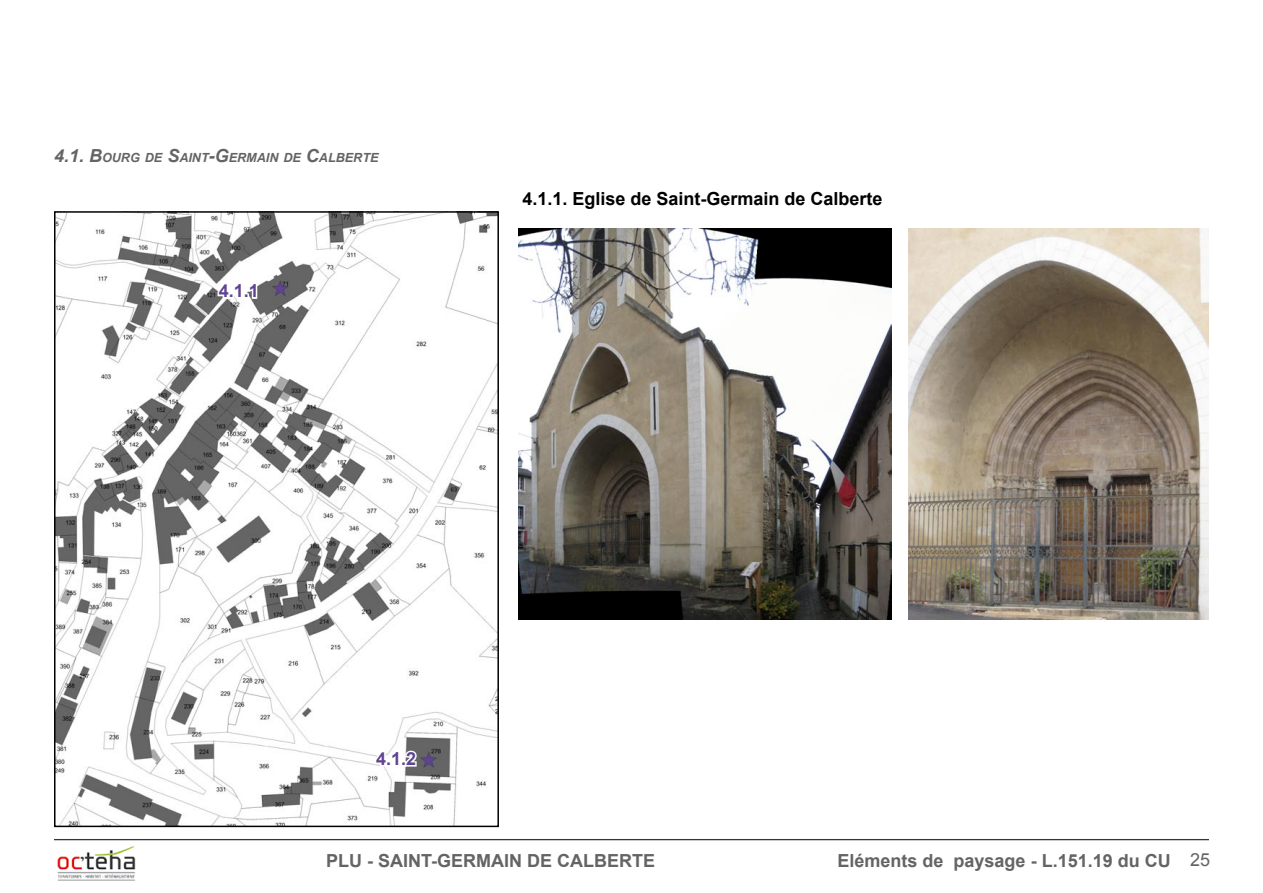
<style>
.page{position:relative;width:1263px;height:893px;background:#fff}
.page>*{position:absolute;margin:0;border:0;box-sizing:border-box;transform-origin:0 0}
.t1{font:700 18px "Arial";color:#646464}
.t2{font:700 18px "Arial";color:#000}
.t3{font:700 18px "Arial";color:#5e4492}
.t4{font:italic 700 12.6px "Arial";color:#646464}
.s1{font-size:18px}
.s2{font-weight:400}
</style>
<div class="page">
<hr style="left:54px;top:839px;width:1155px;height:1px;background:#373636">
<img style="left:57px;top:846px;width:79px;height:35px">
<img style="left:57px;top:214px;width:439px;height:610px">
<div style="left:54px;top:211px;width:445px;height:616px;border:2px solid #000"></div>
<svg style="left:216px;top:278px;width:43px;height:22px"></svg>
<svg style="left:373px;top:746px;width:46px;height:22px"></svg>
<img style="left:908px;top:229px;width:301px;height:390px">
<img style="left:519px;top:229px;width:373px;height:390px">
<p class="t4" style="left:54px;top:149px;width:326px"><span class="s1">4.1. B</span>OURG DE <span class="s1">S</span>AINT<span class="s1">-G</span>ERMAIN DE <span class="s1">C</span>ALBERTE</p>
<p class="t3" style="left:219px;top:279px;width:42px">4.1.1</p>
<p class="t2" style="left:522px;top:187px;width:362px">4.1.1. Eglise de Saint-Germain de Calberte</p>
<p class="t3" style="left:376px;top:747px;width:42px">4.1.2</p>
<p class="t1" style="left:326px;top:849px;width:331px">PLU - SAiNT-GERMAIN DE CALBERTE</p>
<p class="t1" style="left:837px;top:849px;width:374px">Eléments de paysage - L.151.19 du CU <span class="s2">25</span></p>
</div>
